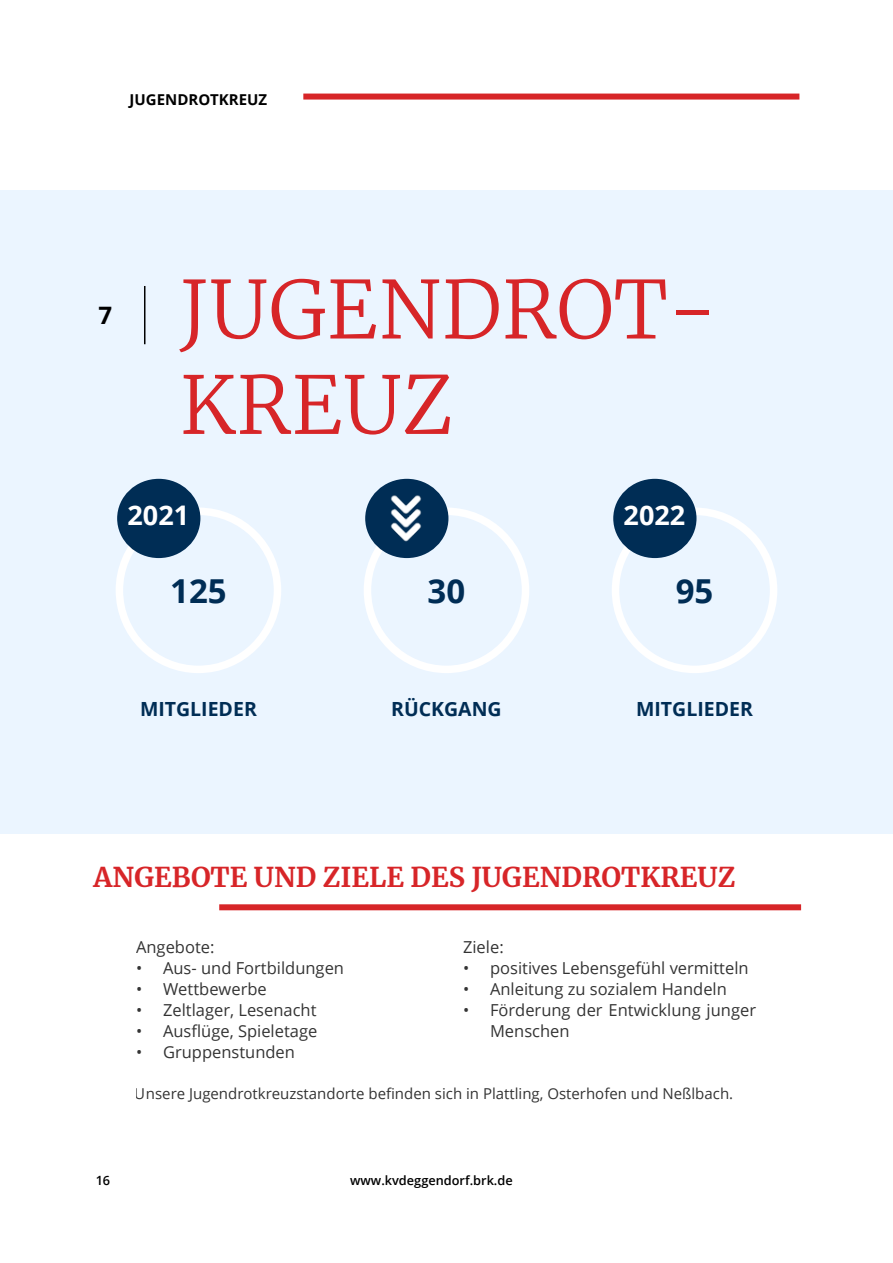
<style>
.page{position:relative;width:893px;height:1263px;background:#fff}
.page>*{position:absolute;margin:0;border:0;box-sizing:border-box;transform-origin:0 0}
.t1{font:300 79.5px/95.4px "Merriweather";color:#d72528}
.t2{font:700 33px "Open Sans";color:#002d55}
.t3{font:700 27px "Merriweather";color:#d72528}
.t4{font:700 27px "Open Sans";color:#fff}
.t5{font:700 24px "Open Sans";color:#000}
.t6{font:700 19.5px "Open Sans";color:#002d55}
.t7{font:16.5px/21px "Open Sans";color:#000}
.t8{font:15px "Open Sans";color:#000}
.t9{font:700 15px "Open Sans";color:#000}
.t10{font:600 12.75px "Open Sans";color:#000}
</style>
<div class="page">
<div style="left:0;top:190px;width:893px;height:643px;background:#ebf5ff"></div>
<div style="left:303px;top:94px;width:496px;height:6px;background:#d72528"></div>
<hr style="left:144px;top:286px;width:1px;height:58px;background:#000">
<div style="left:219px;top:904px;width:582px;height:6px;background:#d72528"></div>
<div style="left:116px;top:507px;width:165px;height:166px;border:8px solid #fff;border-radius:50%"></div>
<div style="left:364px;top:507px;width:165px;height:166px;border:8px solid #fff;border-radius:50%"></div>
<div style="left:612px;top:507px;width:165px;height:166px;border:8px solid #fff;border-radius:50%"></div>
<div style="left:117px;top:479px;width:83px;height:79px;background:#002d55;border-radius:50%"></div>
<div style="left:613px;top:479px;width:83px;height:79px;background:#002d55;border-radius:50%"></div>
<div style="left:365px;top:479px;width:83px;height:79px;background:#002d55;border-radius:50%"></div>
<img style="left:390px;top:495px;width:32px;height:47px">
<p class="t9" style="left:130px;top:89px;width:139px">JUGENDROTKREUZ</p>
<h3 class="t5" style="left:98px;top:299px;width:15px">7</h3>
<h1 class="t1" style="left:179px;top:260px;width:540px">JUGENDROT-<br>KREUZ</h1>
<h3 class="t4" style="left:127px;top:496px;width:63px">2021</h3>
<h3 class="t4" style="left:624px;top:496px;width:63px">2022</h3>
<h2 class="t2" style="left:170px;top:568px;width:58px">125</h2>
<h2 class="t2" style="left:428px;top:568px;width:39px">30</h2>
<h2 class="t2" style="left:676px;top:568px;width:39px">95</h2>
<p class="t6" style="left:140px;top:695px;width:118px">MITGLIEDER</p>
<p class="t6" style="left:391px;top:695px;width:112px">RÜCKGANG</p>
<p class="t6" style="left:636px;top:695px;width:118px">MITGLIEDER</p>
<h3 class="t3" style="left:94px;top:858px;width:643px">ANGEBOTE UND ZIELE DES JUGENDROTKREUZ</h3>
<p class="t7" style="left:136px;top:936px;width:80px">Angebote:</p>
<p class="t7" style="left:136px;top:957px;width:210px">• Aus- und Fortbildungen</p>
<p class="t7" style="left:136px;top:978px;width:132px">• Wettbewerbe</p>
<p class="t7" style="left:136px;top:999px;width:182px">• Zeltlager, Lesenacht</p>
<p class="t7" style="left:136px;top:1020px;width:183px">• Ausflüge, Spieletage</p>
<p class="t7" style="left:136px;top:1041px;width:160px">• Gruppenstunden</p>
<p class="t7" style="left:463px;top:936px;width:42px">Ziele:</p>
<p class="t7" style="left:463px;top:957px;width:287px">• positives Lebensgefühl vermitteln</p>
<p class="t7" style="left:463px;top:978px;width:265px">• Anleitung zu sozialem Handeln</p>
<p class="t7" style="left:490px;top:999px;width:267px;text-indent:-27px">• Förderung der Entwicklung junger<br>Menschen</p>
<p class="t8" style="left:135px;top:1083px;width:600px">Unsere Jugendrotkreuzstandorte befinden sich in Plattling, Osterhofen und Neßlbach.</p>
<p class="t10" style="left:96px;top:1171px;width:16px">16</p>
<p class="t10" style="left:350px;top:1171px;width:164px">www.kvdeggendorf.brk.de</p>
</div>
